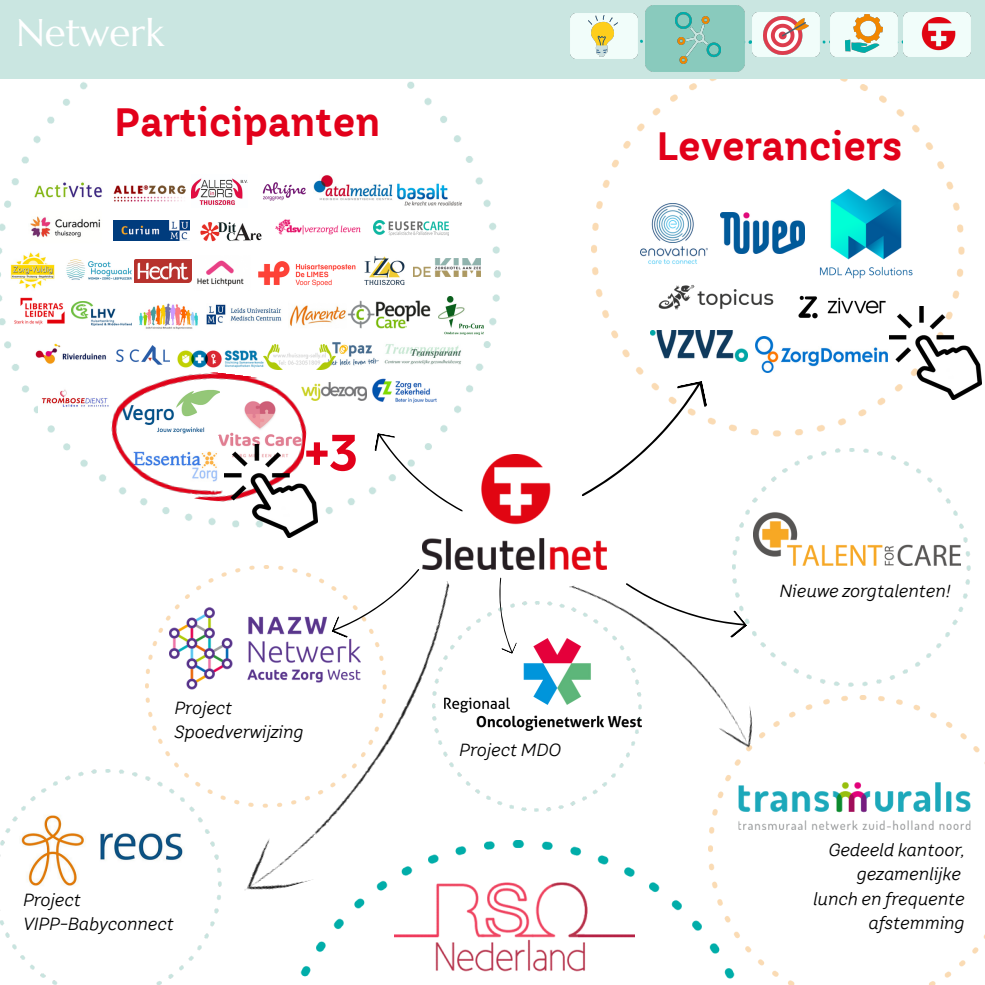
<style>
.page{position:relative;width:985px;height:985px;background:#fff}
.page>*{position:absolute;margin:0;border:0;box-sizing:border-box;transform-origin:0 0}
.t1{font:700 50.75px "TT Hazelnuts";color:#e2001a}
.t2{font:700 39.38px "TT Hazelnuts";color:#e2001a}
.t3{font:38.5px "Marcellus";color:#fff}
.t4{font:italic 17.5px/24.3px "TT Hazelnuts";color:#000;text-align:right}
</style>
<div class="page">
<img style="left:591px;top:79px;width:373px;height:357px">
<img style="left:0;top:81px;width:500px;height:444px">
<div style="left:0;top:0;width:984px;height:79px;background:#cae6e1"></div>
<img style="left:422px;top:455px;width:184px;height:114px">
<svg style="left:822px;top:40px;width:81px;height:4px"></svg>
<svg style="left:637px;top:39px;width:6px;height:4px"></svg>
<div style="left:570px;top:13px;width:67px;height:45px;background:#f1fdfa"></div>
<img style="left:588px;top:16px;width:29px;height:41px">
<svg style="left:744px;top:40px;width:8px;height:4px"></svg>
<div style="left:645px;top:6px;width:99px;height:66px;background:#89cabd"></div>
<img style="left:675px;top:13px;width:45px;height:50px">
<img style="left:752px;top:12px;width:67px;height:45px">
<img style="left:764px;top:17px;width:47px;height:38px">
<img style="left:903px;top:12px;width:67px;height:45px">
<img style="left:908px;top:17px;width:53px;height:36px">
<div style="left:830px;top:12px;width:67px;height:45px;background:#f1fdfa"></div>
<img style="left:845px;top:15px;width:37px;height:38px">
<img style="left:191px;top:174px;width:57px;height:33px">
<img style="left:32px;top:181px;width:73px;height:18px">
<img style="left:112px;top:177px;width:75px;height:35px">
<img style="left:256px;top:176px;width:57px;height:28px">
<img style="left:313px;top:174px;width:80px;height:26px">
<img style="left:397px;top:171px;width:64px;height:47px">
<img style="left:28px;top:210px;width:76px;height:35px">
<img style="left:114px;top:220px;width:75px;height:20px">
<img style="left:197px;top:215px;width:65px;height:29px">
<img style="left:275px;top:208px;width:85px;height:40px">
<img style="left:373px;top:221px;width:76px;height:14px">
<img style="left:62px;top:255px;width:73px;height:28px">
<img style="left:193px;top:255px;width:58px;height:35px">
<img style="left:258px;top:260px;width:105px;height:28px">
<img style="left:363px;top:249px;width:44px;height:42px">
<img style="left:414px;top:259px;width:67px;height:17px">
<img style="left:9px;top:297px;width:61px;height:28px">
<img style="left:72px;top:301px;width:59px;height:24px">
<img style="left:137px;top:304px;width:62px;height:26px">
<img style="left:201px;top:301px;width:145px;height:28px">
<img style="left:11px;top:248px;width:44px;height:44px">
<img style="left:347px;top:299px;width:83px;height:31px">
<img style="left:438px;top:297px;width:46px;height:37px">
<img style="left:33px;top:336px;width:77px;height:37px">
<img style="left:116px;top:345px;width:54px;height:15px">
<img style="left:172px;top:345px;width:91px;height:15px">
<img style="left:327px;top:340px;width:52px;height:26px">
<img style="left:382px;top:340px;width:82px;height:27px">
<img style="left:38px;top:380px;width:64px;height:40px">
<img style="left:312px;top:382px;width:54px;height:18px">
<img style="left:369px;top:377px;width:71px;height:30px">
<img style="left:102px;top:360px;width:210px;height:151px">
<img style="left:755px;top:337px;width:132px;height:35px">
<img style="left:788px;top:285px;width:107px;height:43px">
<img style="left:650px;top:330px;width:97px;height:32px">
<img style="left:640px;top:200px;width:67px;height:67px">
<img style="left:653px;top:281px;width:124px;height:32px">
<img style="left:720px;top:212px;width:84px;height:41px">
<img style="left:888px;top:306px;width:93px;height:93px">
<img style="left:145px;top:565px;width:179px;height:201px">
<img style="left:0;top:769px;width:221px;height:215px">
<img style="left:19px;top:813px;width:156px;height:77px">
<img style="left:709px;top:695px;width:275px;height:289px">
<img style="left:300px;top:840px;width:460px;height:144px">
<img style="left:395px;top:881px;width:239px;height:103px">
<img style="left:169px;top:605px;width:6px;height:86px">
<img style="left:735px;top:448px;width:235px;height:238px">
<img style="left:753px;top:509px;width:207px;height:56px">
<img style="left:738px;top:782px;width:232px;height:47px">
<img style="left:521px;top:602px;width:95px;height:209px">
<img style="left:519px;top:638px;width:50px;height:92px">
<svg style="left:366px;top:433px;width:108px;height:79px"></svg>
<svg style="left:563px;top:380px;width:157px;height:117px"></svg>
<svg style="left:732px;top:540px;width:15px;height:23px"></svg>
<img style="left:263px;top:344px;width:72px;height:25px">
<img style="left:135px;top:260px;width:56px;height:22px">
<img style="left:175px;top:580px;width:344px;height:319px">
<img style="left:569px;top:563px;width:186px;height:208px">
<svg style="left:474px;top:577px;width:64px;height:77px"></svg>
<img style="left:225px;top:445px;width:92px;height:92px">
<img style="left:819px;top:186px;width:93px;height:93px">
<p class="t3" style="left:16px;top:8px;width:149px">Netwerk</p>
<p class="t2" style="left:115px;top:98px;width:267px">Participanten</p>
<p class="t2" style="left:656px;top:121px;width:247px">Leveranciers</p>
<p class="t1" style="left:305px;top:421px;width:55px">+3</p>
<p class="t4" style="left:174px;top:695px;width:59px">Project</p>
<p class="t4" style="left:174px;top:719px;width:131px">Spoedverwijzing</p>
<p class="t4" style="left:23px;top:887px;width:59px">Project</p>
<p class="t4" style="left:23px;top:911px;width:152px">VIPP-Babyconnect</p>
<p class="t4" style="left:459px;top:737px;width:103px">Project MDO</p>
<p class="t4" style="left:779px;top:578px;width:173px">Nieuwe zorgtalenten!</p>
<p class="t4" style="left:828px;top:837px;width:138px">Gedeeld kantoor, gezamenlijke</p>
<p class="t4" style="left:813px;top:886px;width:153px">lunch en frequente afstemming</p>
</div>
